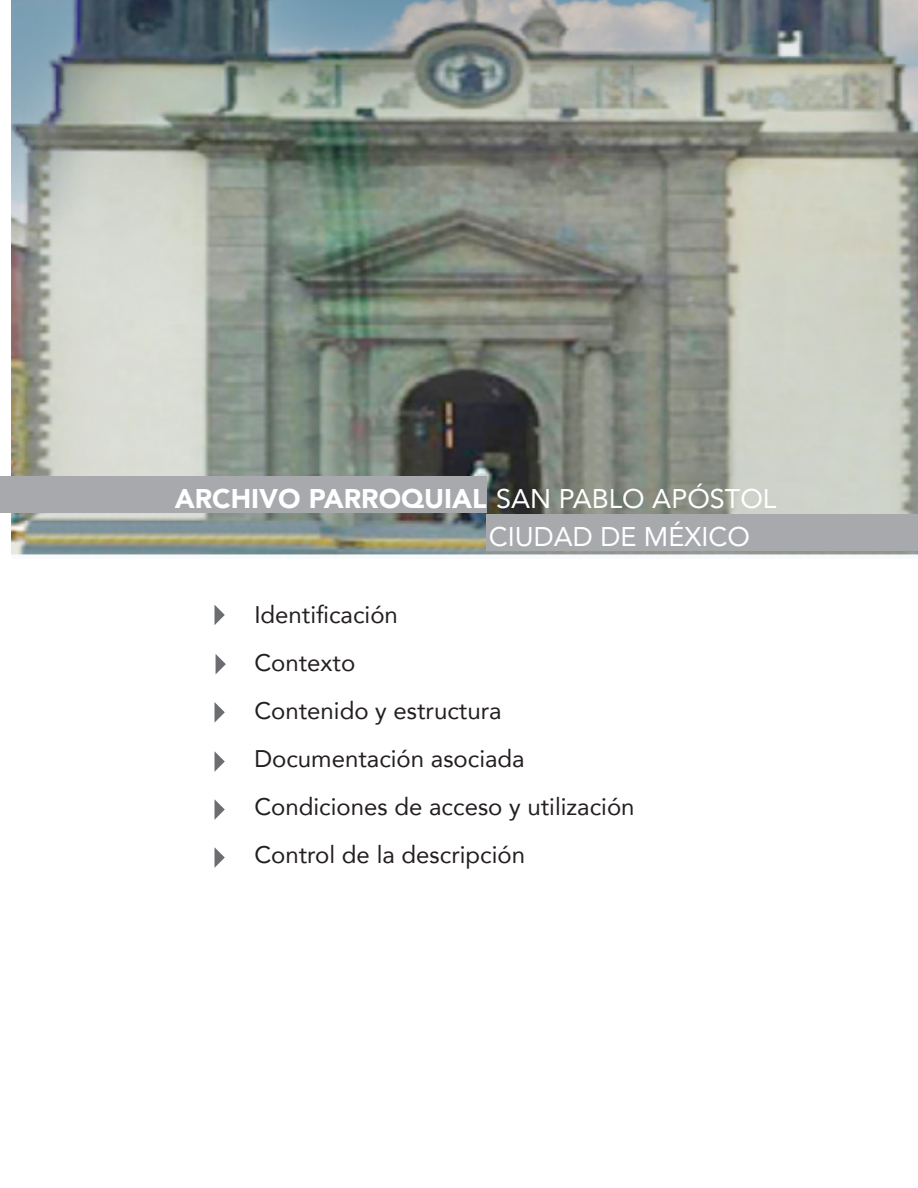
<style>
.page{position:relative;width:918px;height:1188px;background:#fff}
.page>*{position:absolute;margin:0;border:0;box-sizing:border-box;transform-origin:0 0}
.TIPO_DE_ARCHIVO{font:900 27px "Avenir";color:#fff}
.TITULO_NOMBRE_DEL_AR{font:27px "Avenir";color:#fff}
.MENÚ{font:24px "Avenir";color:#231f20}
.s1{font-weight:400}
</style>
<div class="page">
<img style="left:11px;top:0;width:907px;height:556px">
<svg style="left:215px;top:605px;width:10px;height:20px"></svg>
<svg style="left:216px;top:654px;width:10px;height:20px"></svg>
<svg style="left:215px;top:702px;width:10px;height:20px"></svg>
<svg style="left:215px;top:752px;width:10px;height:19px"></svg>
<svg style="left:215px;top:800px;width:10px;height:19px"></svg>
<svg style="left:215px;top:848px;width:10px;height:19px"></svg>
<div style="left:487px;top:515px;width:431px;height:36px;background:#a8a9ad"></div>
<div style="left:0;top:476px;width:487px;height:36px;background:#a8a9ad"></div>
<p class="TIPO_DE_ARCHIVO" style="left:175px;top:476px;width:603px">ARCHIVO PARROQUIAL <span class="s1">SAN PABLO APÓSTOL</span></p>
<p class="TITULO_NOMBRE_DEL_AR" style="left:489px;top:515px;width:263px">CIUDAD DE MÉXICO</p>
<p class="MENÚ" style="left:254px;top:596px;width:145px">Identificación</p>
<p class="MENÚ" style="left:254px;top:644px;width:102px">Contexto</p>
<p class="MENÚ" style="left:254px;top:692px;width:249px">Contenido y estructura</p>
<p class="MENÚ" style="left:254px;top:740px;width:272px">Documentación asociada</p>
<p class="MENÚ" style="left:254px;top:788px;width:382px">Condiciones de acceso y utilización</p>
<p class="MENÚ" style="left:254px;top:836px;width:272px">Control de la descripción</p>
</div>
